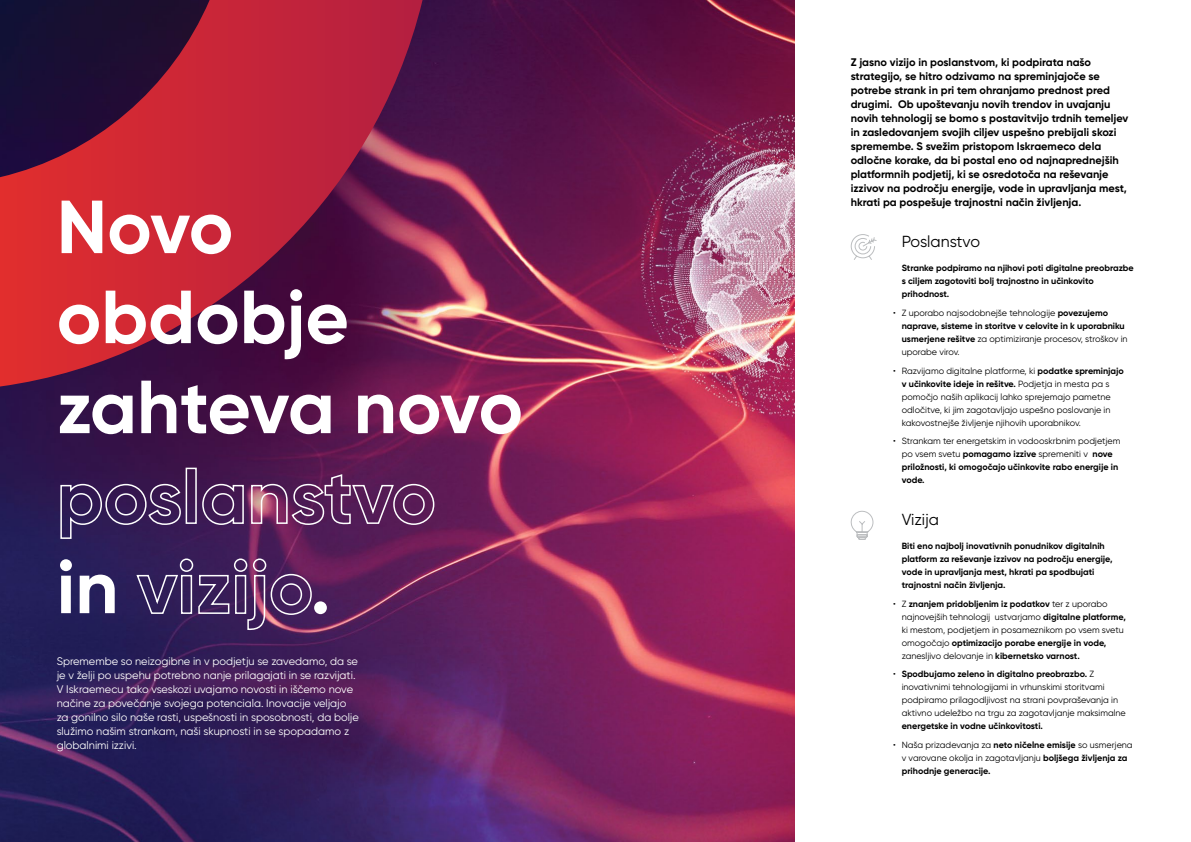
<style>
.page{position:relative;width:1191px;height:842px;background:#fff}
.page>*{position:absolute;margin:0;border:0;box-sizing:border-box;transform-origin:0 0}
.t1{font:700 75px/90px "Gilroy";color:#fff}
.t2{font:16px "Gilroy";letter-spacing:-.005em;color:#000}
.t3{font:700 11px/14px "Gilroy";color:#000}
.t4{font:11px/14px "Gilroy";color:#fff}
.t5{font:9px/13px "Gilroy";color:#000}
.t6{font:700 9px/13px "Gilroy";color:#000}
.s1{font-weight:700}
.s2{font-weight:400}
</style>
<div class="page">
<img style="left:0;top:0;width:794px;height:842px">
<svg style="left:0;top:0;width:422px;height:386px"></svg>
<svg style="left:850px;top:510px;width:24px;height:30px"></svg>
<svg style="left:850px;top:234px;width:27px;height:26px"></svg>
<h1 class="t1" style="left:57px;top:181px;width:468px">Novo obdobje zahteva novo poslanstvo<br>in vizijo.</h1>
<p class="t4" style="left:57px;top:653px;width:304px">Spremembe so neizogibne in v podjetju se zavedamo, da se je v želji po uspehu potrebno nanje prilagajati in se razvijati.<br>V Iskraemecu tako vseskozi uvajamo novosti in iščemo nove načine za povečanje svojega potenciala. Inovacije veljajo za gonilno silo naše rasti, uspešnosti in sposobnosti, da bolje služimo našim strankam, naši skupnosti in se spopadamo z globalnimi izzivi.</p>
<p class="t3" style="left:850px;top:55px;width:279px">Z jasno vizijo in poslanstvom, ki podpirata našo strategijo, se hitro odzivamo na spreminjajoče se potrebe strank in pri tem ohranjamo prednost pred drugimi. Ob upoštevanju novih trendov in uvajanju novih tehnologij se bomo s postavitvijo trdnih temeljev in zasledovanjem svojih ciljev uspešno prebijali skozi spremembe. S svežim pristopom Iskraemeco dela odločne korake, da bi postal eno od najnaprednejših platformnih podjetij, ki se osredotoča na reševanje izzivov na področju energije, vode in upravljanja mest, hkrati pa pospešuje trajnostni način življenja.</p>
<h2 class="t2" style="left:901px;top:231px;width:80px">Poslanstvo</h2>
<p class="t6" style="left:901px;top:261px;width:233px">Stranke podpiramo na njihovi poti digitalne preobrazbe s ciljem zagotoviti bolj trajnostno in učinkovito prihodnost.</p>
<p class="t5" style="left:901px;top:306px;width:227px;text-indent:-9px">• Z uporabo najsodobnejše tehnologije <span class="s1">povezujemo naprave, sisteme in storitve v celovite in k uporabniku usmerjene rešitve</span> za optimiziranje procesov, stroškov in uporabe virov.</p>
<p class="t5" style="left:901px;top:364px;width:224px;text-indent:-9px">• Razvijamo digitalne platforme, ki <span class="s1">podatke spreminjajo v učinkovite ideje in rešitve.</span> Podjetja in mesta pa s pomočjo naših aplikacij lahko sprejemajo pametne odločitve, ki jim zagotavljajo uspešno poslovanje in kakovostnejše življenje njihovih uporabnikov.</p>
<p class="t6" style="left:901px;top:434px;width:220px;text-indent:-9px"><span class="s2">• Strankam ter energetskim in vodooskrbnim podjetjem po vsem svetu</span> pomagamo izzive <span class="s2">spremeniti v</span> nove priložnosti, ki omogočajo učinkovite rabo energije in vode.</p>
<h2 class="t2" style="left:901px;top:509px;width:39px">Vizija</h2>
<p class="t6" style="left:901px;top:539px;width:212px">Biti eno najbolj inovativnih ponudnikov digitalnih platform za reševanje izzivov na področju energije, vode in upravljanja mest, hkrati pa spodbujati trajnostni način življenja.</p>
<p class="t5" style="left:901px;top:597px;width:226px;text-indent:-9px">• Z <span class="s1">znanjem pridobljenim iz podatkov</span> ter z uporabo najnovejših tehnologij ustvarjamo <span class="s1">digitalne platforme, </span>ki mestom, podjetjem in posameznikom po vsem svetu omogočajo <span class="s1">optimizacijo porabe energije in vode, </span>zanesljivo delovanje in <span class="s1">kibernetsko varnost.</span></p>
<p class="t5" style="left:901px;top:667px;width:226px;text-indent:-9px">• <span class="s1">Spodbujamo zeleno in digitalno preobrazbo.</span> Z inovativnimi tehnologijami in vrhunskimi storitvami podpiramo prilagodljivost na strani povpraševanja in aktivno udeležbo na trgu za zagotavljanje maksimalne</p>
<p class="t6" style="left:901px;top:719px;width:143px">energetske in vodne učinkovitosti.</p>
<p class="t5" style="left:901px;top:738px;width:232px;text-indent:-9px">• Naša prizadevanja za <span class="s1">neto ničelne emisije</span> so usmerjena v varovane okolja in zagotavljanju <span class="s1">boljšega življenja za prihodnje generacije.</span></p>
</div>
